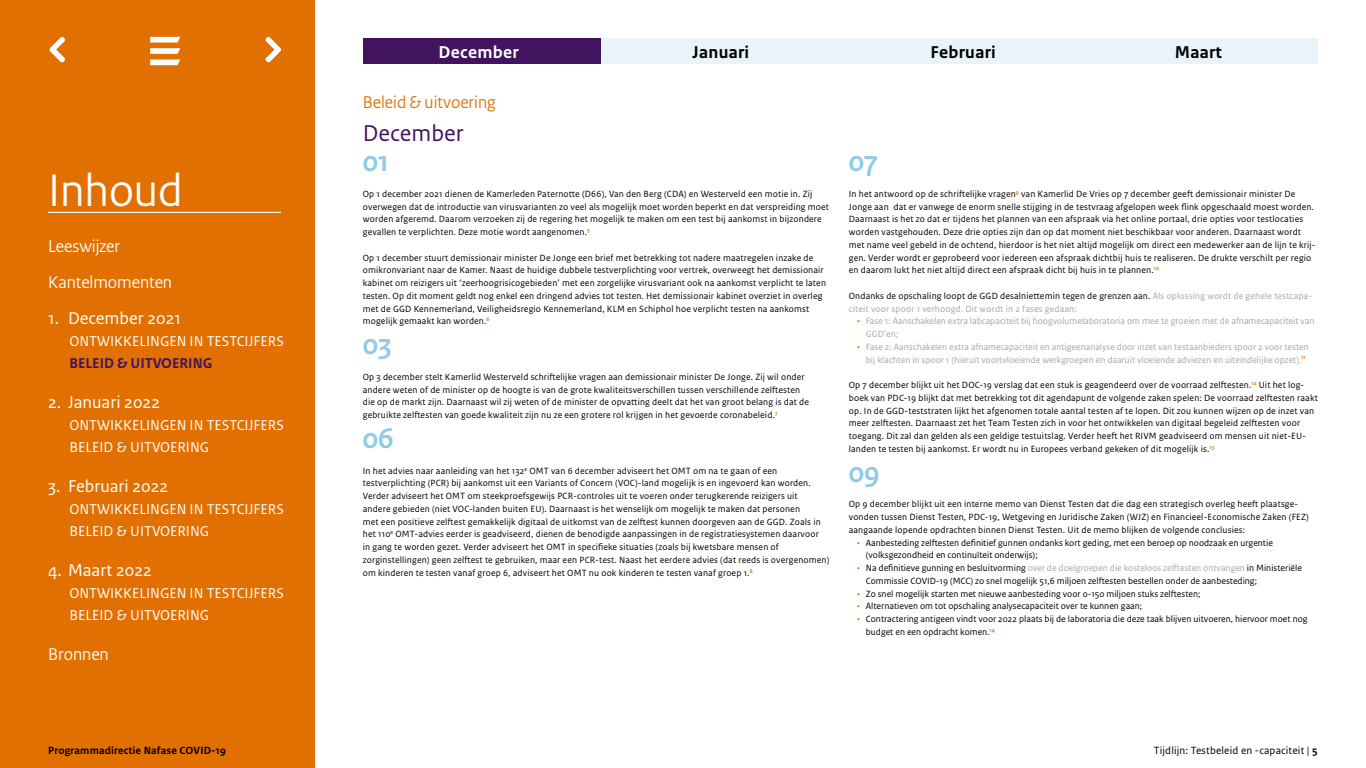
<style>
.page{position:relative;width:1366px;height:768px;background:#fff}
.page>*{position:absolute;margin:0;border:0;box-sizing:border-box;transform-origin:0 0}
.Kop_1{font:48px "Rijksoverheid Sans Heading";color:#fff}
.Plat{font:700 30px "Rijksoverheid Sans Heading";color:#8fcae7}
.Dag{font:700 30px "Rijksoverheid Sans Heading";color:#8fcae7}
.Maand{font:24px "Rijksoverheid Sans Text";color:#42145f}
.Kop_2_genummerd-1a{font:18px "Rijksoverheid Sans Text";color:#fff}
.Kop_2{font:18px "Rijksoverheid Sans Heading";color:#fff}
.Maand_Zwart{font:700 18px "Rijksoverheid Sans Text";letter-spacing:.015em;color:#000}
.Kop_3{font:18px "Rijksoverheid Sans Heading";color:#e17000}
.Maand_Wit{font:700 18px "Rijksoverheid Sans Text";letter-spacing:.015em;color:#fff}
.Kop_2_Inspring{font:15px "Rijksoverheid Sans Text";color:#fff}
.Kop_2_Inspring-2{font:700 15px "Rijksoverheid Sans Text";color:#42145f}
.t1{font:11px "Rijksoverheid Sans Text";letter-spacing:.015em;color:#000}
.t2{font:700 11px "Rijksoverheid Sans Text";letter-spacing:.015em;color:#000}
.Plat-2{font:9.5px/12.8px "Rijksoverheid Sans Text";letter-spacing:.015em;color:#000}
.Plat-3{font:9.5px/12.8px "Rijksoverheid Sans Text";color:#a6a6a6}
.s1{color:#000}
.s2{color:#e17000}
.s3{color:#a6a6a6}
.s4{font-weight:700}
</style>
<div class="page">
<div style="left:0;top:0;width:315px;height:768px;background:#e17000"></div>
<hr style="left:48px;top:212px;width:233px;height:1px;background:#fff">
<svg style="left:150px;top:37px;width:30px;height:17px"></svg>
<svg style="left:150px;top:60px;width:30px;height:5px"></svg>
<svg style="left:49px;top:36px;width:16px;height:27px"></svg>
<svg style="left:265px;top:36px;width:16px;height:27px"></svg>
<div style="left:363px;top:38px;width:239px;height:26px;background:#42145f"></div>
<div style="left:602px;top:38px;width:238px;height:26px;background:#e9f4fa"></div>
<div style="left:840px;top:38px;width:239px;height:26px;background:#e9f4fa"></div>
<div style="left:1079px;top:38px;width:239px;height:26px;background:#e9f4fa"></div>
<h1 class="Kop_1" style="left:48px;top:163px;width:136px">Inhoud</h1>
<h2 class="Kop_2" style="left:48px;top:236px;width:73px">Leeswijzer</h2>
<h2 class="Kop_2" style="left:48px;top:272px;width:125px">Kantelmomenten</h2>
<h2 class="Kop_2_genummerd-1a" style="left:48px;top:308px;width:134px">1. December 2021</h2>
<h2 class="Kop_2_Inspring" style="left:69px;top:333px;width:216px">ONTWIKKELINGEN IN TESTCIJFERS</h2>
<h2 class="Kop_2_Inspring-2" style="left:69px;top:355px;width:144px">BELEID &amp; UITVOERING</h2>
<h2 class="Kop_2_genummerd-1a" style="left:48px;top:392px;width:113px">2. Januari 2022</h2>
<h2 class="Kop_2_Inspring" style="left:69px;top:417px;width:216px">ONTWIKKELINGEN IN TESTCIJFERS</h2>
<h2 class="Kop_2_Inspring" style="left:69px;top:439px;width:141px">BELEID &amp; UITVOERING</h2>
<h2 class="Kop_2_genummerd-1a" style="left:48px;top:476px;width:122px">3. Februari 2022</h2>
<h2 class="Kop_2_Inspring" style="left:69px;top:501px;width:216px">ONTWIKKELINGEN IN TESTCIJFERS</h2>
<h2 class="Kop_2_Inspring" style="left:69px;top:523px;width:141px">BELEID &amp; UITVOERING</h2>
<h2 class="Kop_2_genummerd-1a" style="left:48px;top:560px;width:105px">4. Maart 2022</h2>
<h2 class="Kop_2_Inspring" style="left:69px;top:585px;width:216px">ONTWIKKELINGEN IN TESTCIJFERS</h2>
<h2 class="Kop_2_Inspring" style="left:69px;top:607px;width:141px">BELEID &amp; UITVOERING</h2>
<h2 class="Kop_2" style="left:48px;top:644px;width:62px">Bronnen</h2>
<p class="Maand_Wit" style="left:439px;top:42px;width:82px">December</p>
<p class="Maand_Zwart" style="left:693px;top:42px;width:58px">Januari</p>
<p class="Maand_Zwart" style="left:931px;top:42px;width:67px">Februari</p>
<p class="Maand_Zwart" style="left:1175px;top:42px;width:49px">Maart</p>
<h1 class="Kop_3" style="left:363px;top:92px;width:134px">Beleid &amp; uitvoering</h1>
<h1 class="Maand" style="left:363px;top:120px;width:102px">December</h1>
<h2 class="Dag" style="left:363px;top:145px;width:28px">01</h2>
<p class="Plat-2" style="left:363px;top:187px;width:468px">Op 1 december 2021 dienen de Kamerleden Paternotte (D66), Van den Berg (CDA) en Westerveld een motie in. Zij overwegen dat de introductie van virusvarianten zo veel als mogelijk moet worden beperkt en dat verspreiding moet worden afgeremd. Daarom verzoeken zij de regering het mogelijk te maken om een test bij aankomst in bijzondere gevallen te verplichten. Deze motie wordt aangenomen.<sup>5</sup></p>
<p class="Plat-2" style="left:363px;top:251px;width:465px">Op 1 december stuurt demissionair minister De Jonge een brief met betrekking tot nadere maatregelen inzake de omikronvariant naar de Kamer. Naast de huidige dubbele testverplichting voor vertrek, overweegt het demissionair kabinet om reizigers uit ‘zeerhoogrisicogebieden’ met een zorgelijke virusvariant ook na aankomst verplicht te laten testen. Op dit moment geldt nog enkel een dringend advies tot testen. Het demissionair kabinet overziet in overleg met de GGD Kennemerland, Veiligheidsregio Kennemerland, KLM en Schiphol hoe verplicht testen na aankomst mogelijk gemaakt kan worden.<sup>6</sup></p>
<p class="Plat" style="left:363px;top:328px;width:30px">03</p>
<p class="Plat-2" style="left:363px;top:371px;width:443px">Op 3 december stelt Kamerlid Westerveld schriftelijke vragen aan demissionair minister De Jonge. Zij wil onder</p>
<p class="Plat-2" style="left:363px;top:383px;width:439px">andere weten of de minister op de hoogte is van de grote kwaliteitsverschillen tussen verschillende zelftesten</p>
<p class="Plat-2" style="left:363px;top:396px;width:448px">die op de markt zijn. Daarnaast wil zij weten of de minister de opvatting deelt dat het van groot belang is dat de gebruikte zelftesten van goede kwaliteit zijn nu ze een grotere rol krijgen in het gevoerde coronabeleid.<sup>7</sup></p>
<p class="Plat" style="left:363px;top:422px;width:32px">06</p>
<p class="Plat-2" style="left:363px;top:464px;width:416px">In het advies naar aanleiding van het 132<sup>e</sup> OMT van 6 december adviseert het OMT om na te gaan of een</p>
<p class="Plat-2" style="left:363px;top:477px;width:449px">testverplichting (PCR) bij aankomst uit een Variants of Concern (VOC)-land mogelijk is en ingevoerd kan worden.<br>Verder adviseert het OMT om steekproefsgewijs PCR-controles uit te voeren onder terugkerende reizigers uit</p>
<p class="Plat-2" style="left:363px;top:503px;width:439px">andere gebieden (niet VOC-landen buiten EU). Daarnaast is het wenselijk om mogelijk te maken dat personen</p>
<p class="Plat-2" style="left:363px;top:515px;width:459px">met een positieve zelftest gemakkelijk digitaal de uitkomst van de zelftest kunnen doorgeven aan de GGD. Zoals in het 110<sup>e</sup> OMT-advies eerder is geadviseerd, dienen de benodigde aanpassingen in de registratiesystemen daarvoor</p>
<p class="Plat-2" style="left:363px;top:541px;width:418px">in gang te worden gezet. Verder adviseert het OMT in specifieke situaties (zoals bij kwetsbare mensen of</p>
<p class="Plat-2" style="left:363px;top:554px;width:468px">zorginstellingen) geen zelftest te gebruiken, maar een PCR-test. Naast het eerdere advies (dat reeds is overgenomen) om kinderen te testen vanaf groep 6, adviseert het OMT nu ook kinderen te testen vanaf groep 1.<sup>8</sup></p>
<h2 class="Dag" style="left:849px;top:145px;width:31px">07</h2>
<p class="Plat-2" style="left:849px;top:187px;width:468px">In het antwoord op de schriftelijke vragen<sup>9</sup> van Kamerlid De Vries op 7 december geeft demissionair minister De Jonge aan dat er vanwege de enorm snelle stijging in de testvraag afgelopen week flink opgeschaald moest worden.<br>Daarnaast is het zo dat er tijdens het plannen van een afspraak via het online portaal, drie opties voor testlocaties worden vastgehouden. Deze drie opties zijn dan op dat moment niet beschikbaar voor anderen. Daarnaast wordt met name veel gebeld in de ochtend, hierdoor is het niet altijd mogelijk om direct een medewerker aan de lijn te krij&shy;gen. Verder wordt er geprobeerd voor iedereen een afspraak dichtbij huis te realiseren. De drukte verschilt per regio en daarom lukt het niet altijd direct een afspraak dicht bij huis in te plannen.<sup>10</sup></p>
<p class="Plat-3" style="left:849px;top:290px;width:465px"><span class="s1">Ondanks de opschaling loopt de GGD desalniettemin tegen de grenzen aan.</span> Als oplossing wordt de gehele testcapa&shy;citeit voor spoor 1 verhoogd. Dit wordt in 2 fases gedaan:</p>
<p class="Plat-3" style="left:866px;top:315px;width:450px;text-indent:-9px"><span class="s2">•</span> Fase 1: Aanschakelen extra labcapaciteit bij hoogvolumelaboratoria om mee te groeien met de afnamecapaciteit van<br>GGD’en;</p>
<p class="Plat-3" style="left:857px;top:341px;width:453px;text-align:center"><span class="s2">•</span> Fase 2: Aanschakelen extra afnamecapaciteit en antigeenanalyse door inzet van testaanbieders spoor 2 voor testen bij klachten in spoor 1 (hieruit voortvloeiende werkgroepen en daaruit vloeiende adviezen en uiteindelijke opzet).<sup>11</sup></p>
<p class="Plat-2" style="left:849px;top:379px;width:471px">Op 7 december blijkt uit het DOC-19 verslag dat een stuk is geagendeerd over de voorraad zelftesten.<sup>12</sup> Uit het log&shy;boek van PDC-19 blijkt dat met betrekking tot dit agendapunt de volgende zaken spelen: De voorraad zelftesten raakt op. In de GGD-teststraten lijkt het afgenomen totale aantal testen af te lopen. Dit zou kunnen wijzen op de inzet van meer zelftesten. Daarnaast zet het Team Testen zich in voor het ontwikkelen van digitaal begeleid zelftesten voor toegang. Dit zal dan gelden als een geldige testuitslag. Verder heeft het RIVM geadviseerd om mensen uit niet-EU&shy;landen te testen bij aankomst. Er wordt nu in Europees verband gekeken of dit mogelijk is.<sup>13</sup></p>
<p class="Plat" style="left:849px;top:455px;width:32px">09</p>
<p class="Plat-2" style="left:849px;top:498px;width:461px">Op 9 december blijkt uit een interne memo van Dienst Testen dat die dag een strategisch overleg heeft plaatsge&shy;vonden tussen Dienst Testen, PDC-19, Wetgeving en Juridische Zaken (WJZ) en Financieel-Economische Zaken (FEZ) aangaande lopende opdrachten binnen Dienst Testen. Uit de memo blijken de volgende conclusies:</p>
<p class="Plat-2" style="left:866px;top:536px;width:409px;text-indent:-9px"><span class="s2">•</span> Aanbesteding zelftesten definitief gunnen ondanks kort geding, met een beroep op noodzaak en urgentie (volksgezondheid en continuïteit onderwijs);</p>
<p class="Plat-2" style="left:866px;top:562px;width:438px;text-indent:-9px"><span class="s2">•</span> Na definitieve gunning en besluitvorming <span class="s3">over de doelgroepen die kosteloos zelftesten ontvangen</span> in Ministeriële<br>Commissie COVID-19 (MCC) zo snel mogelijk 51,6 miljoen zelftesten bestellen onder de aanbesteding;</p>
<p class="Plat-2" style="left:857px;top:587px;width:345px"><span class="s2">•</span> Zo snel mogelijk starten met nieuwe aanbesteding voor 0-150 miljoen stuks zelftesten;</p>
<p class="Plat-2" style="left:857px;top:600px;width:286px"><span class="s2">•</span> Alternatieven om tot opschaling analysecapaciteit over te kunnen gaan;</p>
<p class="Plat-2" style="left:866px;top:613px;width:443px;text-indent:-9px"><span class="s2">•</span> Contractering antigeen vindt voor 2022 plaats bij de laboratoria die deze taak blijven uitvoeren, hiervoor moet nog budget en een opdracht komen.<sup>14</sup></p>
<p class="t2" style="left:48px;top:744px;width:179px">Programmadirectie Nafase COVID-19</p>
<p class="t1" style="left:1154px;top:744px;width:165px">Tijdlijn: Testbeleid en -capaciteit | <span class="s4">5</span></p>
</div>
